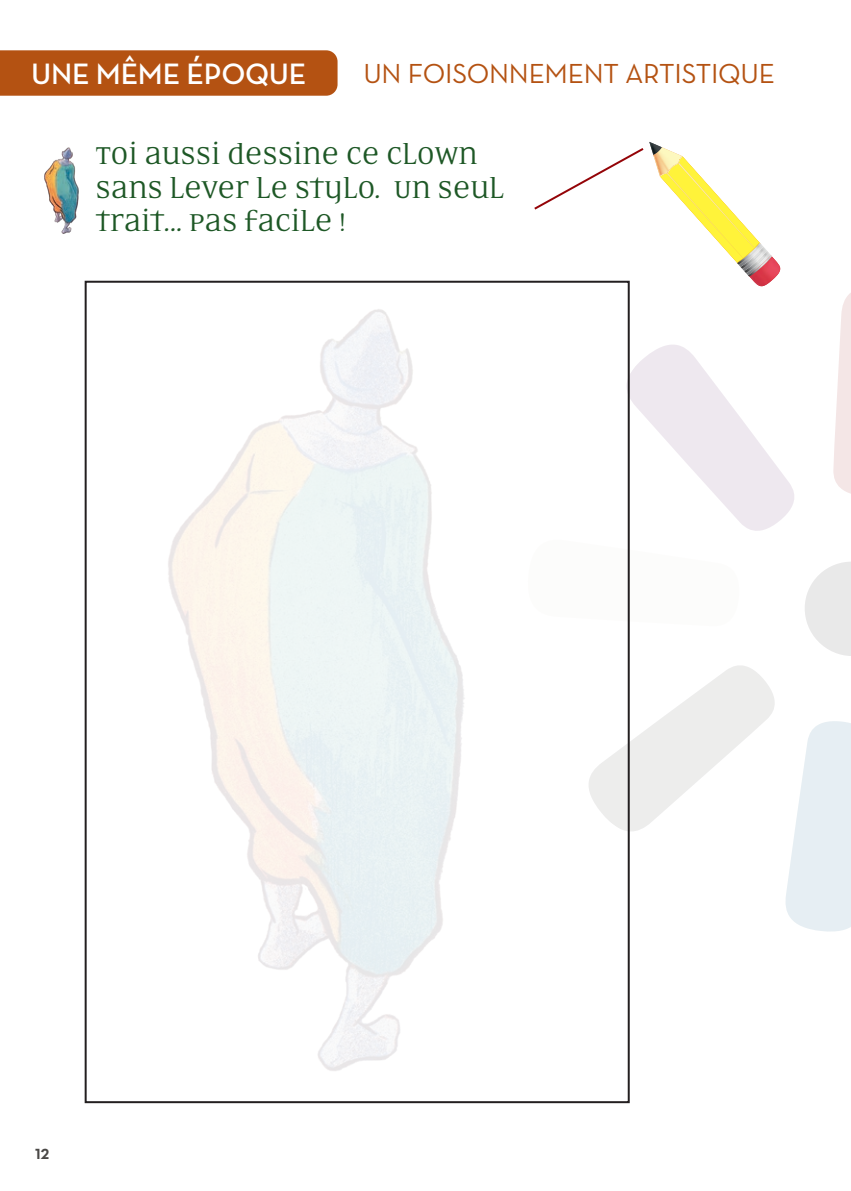
<style>
.page{position:relative;width:851px;height:1191px;background:#fff}
.page>*{position:absolute;margin:0;border:0;box-sizing:border-box;transform-origin:0 0}
.t1{font:600 30px "Neutraface Text";letter-spacing:-.01em;color:#fff}
.t2{font:28px/33.6px "Eidetic Neo OT Omni";letter-spacing:-.01em;color:#1e5826}
.t3{font:28px "Neutraface Text";letter-spacing:-.01em;color:#b45212}
.t4{font:15px "Neutraface Text Bold Alt";color:#4a4846}
</style>
<div class="page">
<svg style="left:785px;top:721px;width:65px;height:211px;background:#e9f0f4"></svg>
<svg style="left:589px;top:681px;width:203px;height:188px"></svg>
<svg style="left:589px;top:548px;width:176px;height:164px"></svg>
<svg style="left:805px;top:562px;width:45px;height:94px"></svg>
<div style="left:0;top:50px;width:337px;height:46px;background:#b45212"></div>
<img style="left:44px;top:147px;width:35px;height:87px">
<svg style="left:532px;top:142px;width:318px;height:381px"></svg>
<p class="t1" style="left:31px;top:55px;width:277px">UNE MÊME ÉPOQUE</p>
<p class="t3" style="left:363px;top:55px;width:413px">UN FOISONNEMENT ARTISTIQUE</p>
<p class="t2" style="left:95px;top:138px;width:410px">TOI AUSSI DESSINE CE CLOWN<br>SANS LEVER LE STYLO. UN SEUL<br>TRAIT... PAS FACILE !</p>
<p class="t4" style="left:35px;top:1144px;width:16px">12</p>
</div>
